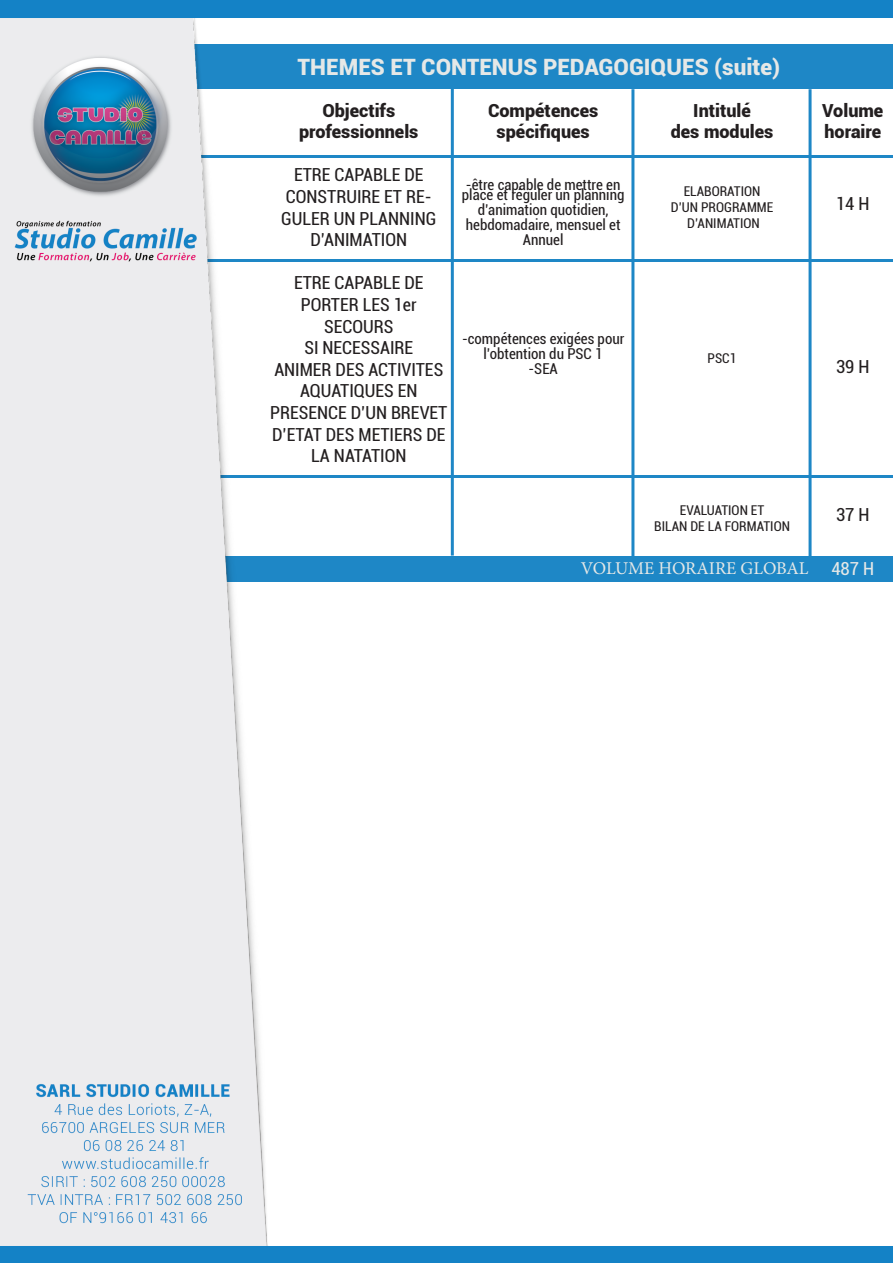
<style>
.page{position:relative;width:893px;height:1263px;background:#fff}
.page>*{position:absolute;margin:0;border:0;box-sizing:border-box;transform-origin:0 0}
.t1{font:900 22.5px "Roboto";color:#e5e8e7}
.t2{font:condensed 18px/21.6px "Roboto";color:#231f20;text-align:center}
.t3{font:900 18px/21.6px "Roboto";color:#231f20}
.t4{font:18px "Minion Pro";letter-spacing:-.01em;color:#e5e8e7}
.t5{font:condensed 18px "Roboto";color:#e5e8e7}
.t6{font:condensed 15px/15px "Roboto";color:#231f20;text-align:center}
.t7{font:condensed 13.5px "Roboto";color:#231f20}
</style>
<div class="page">
<img style="left:0;top:0;width:893px;height:1263px">
<p class="t1" style="left:298px;top:51px;width:484px">THEMES ET CONTENUS PEDAGOGIQUES (suite)</p>
<p class="t3" style="left:322px;top:99px;width:74px">Objectifs</p>
<p class="t3" style="left:299px;top:120px;width:121px">professionnels</p>
<p class="t2" style="left:281px;top:163px;width:157px">ETRE CAPABLE DE<br>CONSTRUIRE ET RE-<br>GULER UN PLANNING<br>D’ANIMATION</p>
<p class="t2" style="left:294px;top:271px;width:131px">ETRE CAPABLE DE</p>
<p class="t2" style="left:301px;top:293px;width:117px">PORTER LES 1er</p>
<p class="t2" style="left:324px;top:315px;width:71px">SECOURS</p>
<p class="t2" style="left:304px;top:336px;width:110px">SI NECESSAIRE</p>
<p class="t2" style="left:274px;top:358px;width:170px">ANIMER DES ACTIVITES<br>AQUATIQUES EN</p>
<p class="t2" style="left:270px;top:401px;width:179px">PRESENCE D’UN BREVET<br>D’ETAT DES METIERS DE<br>LA NATATION</p>
<p class="t3" style="left:488px;top:99px;width:112px">Compétences</p>
<p class="t3" style="left:497px;top:120px;width:95px">spécifiques</p>
<p class="t6" style="left:466px;top:176px;width:156px">-être capable de mettre en</p>
<p class="t6" style="left:462px;top:187px;width:164px">place et réguler un planning d’animation quotidien,</p>
<p class="t6" style="left:466px;top:217px;width:156px">hebdomadaire, mensuel et</p>
<p class="t6" style="left:523px;top:232px;width:42px">Annuel</p>
<p class="t6" style="left:462px;top:331px;width:164px">-compétences exigées pour l’obtention du PSC 1</p>
<p class="t6" style="left:529px;top:361px;width:31px">-SEA</p>
<p class="t3" style="left:693px;top:99px;width:59px">Intitulé</p>
<p class="t3" style="left:671px;top:120px;width:104px">des modules</p>
<p class="t7" style="left:684px;top:182px;width:78px">ELABORATION</p>
<p class="t7" style="left:671px;top:198px;width:104px">D’UN PROGRAMME</p>
<p class="t7" style="left:687px;top:214px;width:74px">D’ANIMATION</p>
<p class="t7" style="left:707px;top:349px;width:31px">PSC1</p>
<p class="t3" style="left:822px;top:99px;width:63px">Volume horaire</p>
<p class="t2" style="left:836px;top:192px;width:35px">14 H</p>
<p class="t2" style="left:836px;top:355px;width:35px">39 H</p>
<p class="t7" style="left:680px;top:501px;width:86px">EVALUATION ET</p>
<p class="t7" style="left:654px;top:517px;width:137px">BILAN DE LA FORMATION</p>
<p class="t4" style="left:581px;top:557px;width:229px">VOLUME HORAIRE GLOBAL</p>
<p class="t2" style="left:836px;top:503px;width:35px">37 H</p>
<p class="t5" style="left:831px;top:556px;width:44px">487 H</p>
</div>
